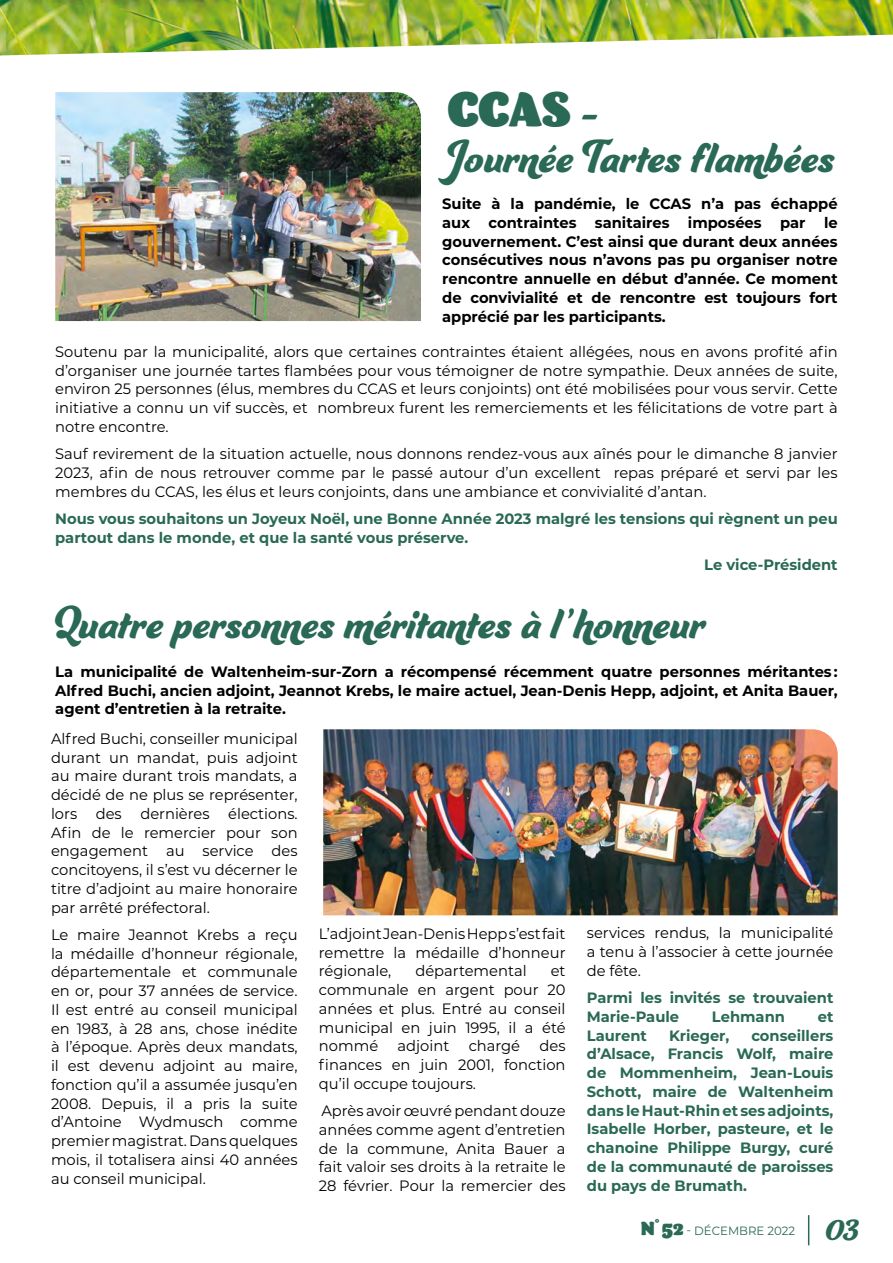
<style>
.page{position:relative;width:893px;height:1263px;background:#fff}
.page>*{position:absolute;margin:0;border:0;box-sizing:border-box;transform-origin:0 0}
.t1{font:49.5px "Ganache";color:#296955;scale:.92 1}
.t2{font:49.5px "Barricada Pro";color:#296955}
.t3{font:33px "Ganache";color:#296955}
.t4{font:15px/18.8px "Montserrat";color:#000;text-align:justify}
.t5{font:700 15px/18.8px "Montserrat";color:#000;text-align:justify}
.t6{font:700 15px/18.8px "Montserrat";color:#296955}
.t7{font:12px "Montserrat";color:#296955}
.s1{font-family:"Ganache"}
.s2{font-family:"Barricada Pro";font-size:19.5px}
</style>
<div class="page">
<hr style="left:808px;top:1215px;width:1px;height:30px;background:#296955">
<img style="left:0;top:0;width:893px;height:55px">
<img style="left:55px;top:92px;width:366px;height:229px">
<img style="left:323px;top:729px;width:515px;height:186px">
<h1 class="t2" style="left:448px;top:80px;width:152px">CCAS <span class="s1">-</span></h1>
<h1 class="t1" style="left:448px;top:126px;width:422px">Journée Tartes flambées</h1>
<p class="t5" style="left:442px;top:194px;width:397px">Suite à la pandémie, le CCAS n’a pas échappé aux contraintes sanitaires imposées par le gouvernement. C’est ainsi que durant deux années consécutives nous n’avons pas pu organiser notre rencontre annuelle en début d’année. Ce moment de convivialité et de rencontre est toujours fort apprécié par les participants.</p>
<p class="t4" style="left:55px;top:342px;width:784px">Soutenu par la municipalité, alors que certaines contraintes étaient allégées, nous en avons profité afin d’organiser une journée tartes flambées pour vous témoigner de notre sympathie. Deux années de suite, environ 25 personnes (élus, membres du CCAS et leurs conjoints) ont été mobilisées pour vous servir. Cette initiative a connu un vif succès, et nombreux furent les remerciements et les félicitations de votre part à notre encontre.</p>
<p class="t4" style="left:55px;top:444px;width:784px">Sauf revirement de la situation actuelle, nous donnons rendez-vous aux aînés pour le dimanche 8 janvier 2023, afin de nous retrouver comme par le passé autour d’un excellent repas préparé et servi par les membres du CCAS, les élus et leurs conjoints, dans une ambiance et convivialité d’antan.</p>
<p class="t6" style="left:55px;top:508px;width:784px">Nous vous souhaitons un Joyeux Noël, une Bonne Année 2023 malgré les tensions qui règnent un peu partout dans le monde, et que la santé vous préserve.</p>
<p class="t6" style="left:704px;top:554px;width:135px">Le vice-Président</p>
<h1 class="t1" style="left:55px;top:592px;width:707px">Quatre personnes méritantes à l ’honneur</h1>
<p class="t5" style="left:55px;top:661px;width:784px">La municipalité de Waltenheim-sur-Zorn a récompensé récemment quatre personnes méritantes :<br>Alfred Buchi, ancien adjoint, Jeannot Krebs, le maire actuel, Jean-Denis Hepp, adjoint, et Anita Bauer, agent d’entretien à la retraite.</p>
<p class="t4" style="left:51px;top:729px;width:248px">Alfred Buchi, conseiller municipal durant un mandat, puis adjoint au maire durant trois mandats, a décidé de ne plus se représenter, lors des dernières élections.<br>Afin de le remercier pour son engagement au service des concitoyens, il s’est vu décerner le titre d’adjoint au maire honoraire par arrêté préfectoral.</p>
<p class="t4" style="left:51px;top:925px;width:248px">Le maire Jeannot Krebs a reçu la médaille d’honneur régionale, départementale et communale en or, pour 37 années de service.<br>Il est entré au conseil municipal en 1983, à 28 ans, chose inédite à l’époque. Après deux mandats, il est devenu adjoint au maire, fonction qu’il a assumée jusqu’en 2008. Depuis, il a pris la suite d’Antoine Wydmusch comme premier magistrat. Dans quelques mois, il totalisera ainsi 40 années au conseil municipal.</p>
<p class="t4" style="left:319px;top:924px;width:248px">L’adjoint Jean-Denis Hepp s’est fait remettre la médaille d’honneur régionale,</p>
<p class="t4" style="left:415px;top:961px;width:113px">départemental</p>
<p class="t4" style="left:319px;top:961px;width:248px;text-indent:232px">et communale en argent pour 20 années et plus. Entré au conseil municipal en juin 1995, il a été nommé</p>
<p class="t4" style="left:319px;top:1036px;width:248px;text-indent:221px">des finances en juin 2001, fonction qu’il occupe toujours.</p>
<p class="t4" style="left:319px;top:1101px;width:248px">Après avoir œuvré pendant douze années comme agent d’entretien de la commune, Anita Bauer a fait valoir ses droits à la retraite le 28 février. Pour la remercier des</p>
<p class="t4" style="left:398px;top:1036px;width:53px">adjoint</p>
<p class="t4" style="left:469px;top:1036px;width:53px">chargé</p>
<p class="t4" style="left:587px;top:923px;width:248px">services rendus, la municipalité a tenu à l’associer à cette journée de fête.</p>
<p class="t6" style="left:587px;top:988px;width:248px">Parmi les invités se trouvaient<br>Marie-Paule</p>
<p class="t6" style="left:712px;top:1006px;width:75px">Lehmann</p>
<p class="t6" style="left:818px;top:1006px;width:17px">et</p>
<p class="t6" style="left:587px;top:1025px;width:248px;text-align:justify;text-indent:164px">conseillers d’Alsace, Francis Wolf, maire de Mommenheim, Jean-Louis Schott, maire de Waltenheim dans le Haut-Rhin et ses adjoints, Isabelle Horber, pasteure, et le chanoine Philippe Burgy, curé de la communauté de paroisses du pays de Brumath.</p>
<p class="t6" style="left:587px;top:1025px;width:62px">Laurent</p>
<p class="t6" style="left:669px;top:1025px;width:62px">Krieger,</p>
<p class="t7" style="left:641px;top:1223px;width:156px"><span class="s2">N° 52</span> - DÉCEMBRE 2022</p>
<h2 class="t3" style="left:826px;top:1210px;width:35px">03</h2>
</div>
